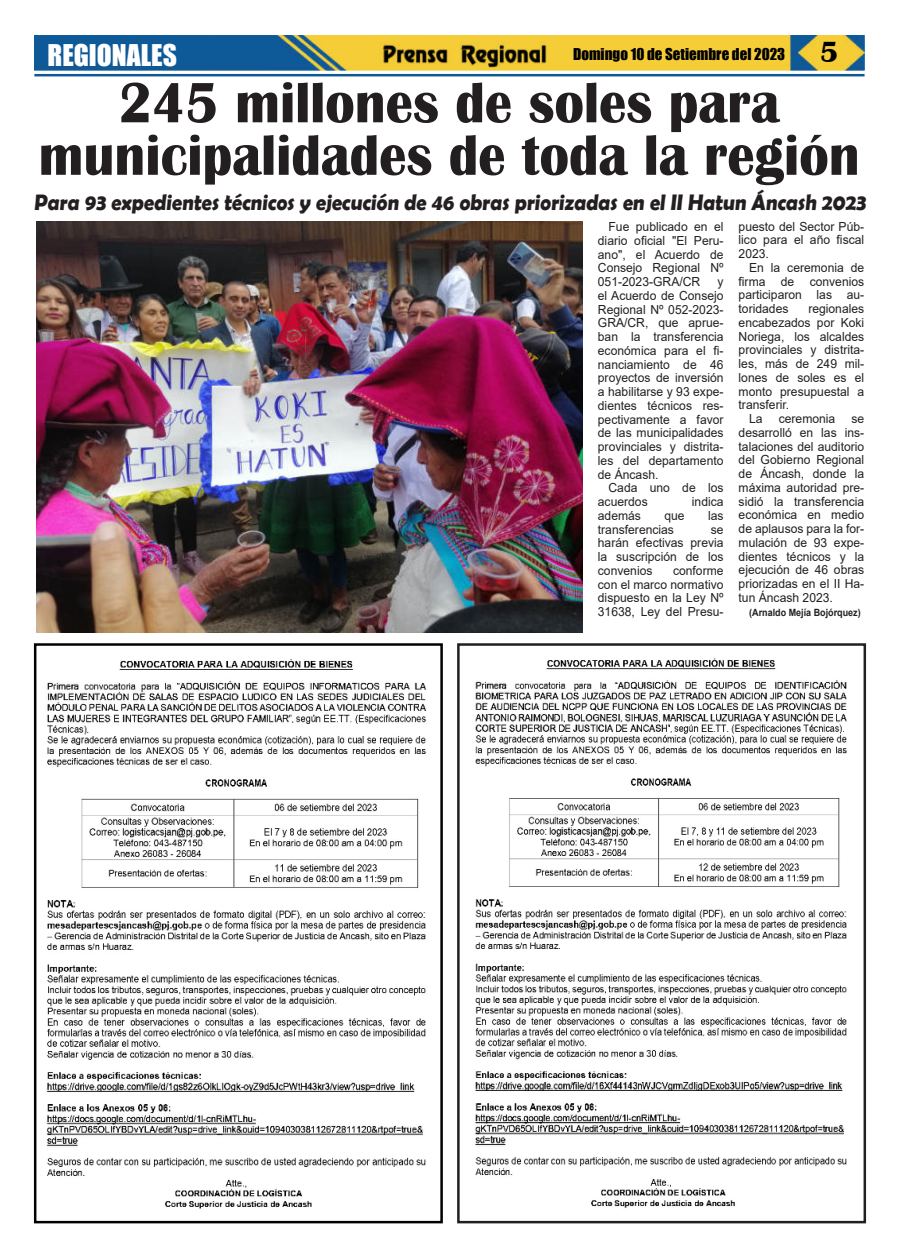
<style>
.page{position:relative;width:900px;height:1258px;background:#fff}
.page>*{position:absolute;margin:0;border:0;box-sizing:border-box;transform-origin:0 0}
.t1{font:700 58.75px/52.5px "Britannic";color:#231f20;text-align:center;scale:.93 1}
.t2{font:27.5px "Impact";color:#fff}
.t3{font:700 22.5px "Berlin Sans FB Demi";color:#231f20;scale:.91 1}
.t4{font:15px "Impact";color:#000}
.t5{font:12.5px/13.8px "Arial";color:#231f20;text-align:justify}
.t6{font:700 10px "Arial";color:#231f20;scale:.9 1}
.s1{font-family:"Britannic";font-weight:700;font-size:30px}
</style>
<div class="page">
<img style="left:34px;top:35px;width:831px;height:36px">
<hr style="left:34px;top:74px;width:831px;height:2px;background:#0f5998">
<img style="left:380px;top:41px;width:169px;height:27px">
<img style="left:37px;top:221px;width:546px;height:412px">
<img style="left:475px;top:658px;width:372px;height:550px">
<div style="left:457px;top:643px;width:409px;height:580px;border:3px solid #231f20"></div>
<img style="left:46px;top:659px;width:381px;height:550px">
<div style="left:34px;top:643px;width:409px;height:580px;border:3px solid #000"></div>
<h2 class="t2" style="left:48px;top:40px;width:131px">REGIONALES</h2>
<p class="t4" style="left:573px;top:48px;width:267px">Domingo 10 de Setiembre del 2023 <span class="s1">5</span></p>
<h1 class="t1" style="left:39px;top:81px;width:884px">245 millones de soles para municipalidades de toda la región</h1>
<p class="t5" style="left:598px;top:221px;width:127px;text-indent:11px">Fue publicado en el diario oficial "El Peru&shy;ano", el Acuerdo de Consejo Regional Nº 051-2023-GRA/CR</p>
<h3 class="t3" style="left:34px;top:192px;width:918px">Para 93 expedientes técnicos y ejecución de 46 obras priorizadas en el II Hatun Áncash 2023</h3>
<p class="t5" style="left:739px;top:220px;width:127px">puesto del Sector Púb&shy;lico para el año fiscal 2023.</p>
<p class="t5" style="left:739px;top:262px;width:127px;text-indent:11px">En la ceremonia de firma de convenios participaron las au&shy;toridades</p>
<p class="t5" style="left:598px;top:276px;width:127px;text-indent:120px">y el Acuerdo de Consejo Regional Nº 052-2023- GRA/CR, que aprue&shy;ban la transferencia económica para el fi&shy;nanciamiento de 46 proyectos de inversión a habilitarse y 93 expe&shy;dientes técnicos res&shy;pectivamente a favor de las municipalidades provinciales y distrita&shy;les del departamento de Áncash.</p>
<p class="t5" style="left:598px;top:482px;width:127px;text-indent:11px">Cada uno de los acuerdos</p>
<p class="t5" style="left:808px;top:303px;width:57px">regionales</p>
<p class="t5" style="left:739px;top:317px;width:127px">encabezados por Koki</p>
<p class="t5" style="left:739px;top:330px;width:127px">Noriega, los alcaldes</p>
<p class="t5" style="left:739px;top:344px;width:127px">provinciales y distrita-</p>
<p class="t5" style="left:739px;top:358px;width:127px">les, más de 249 mil-</p>
<p class="t5" style="left:739px;top:372px;width:127px">lones de soles es el</p>
<p class="t5" style="left:739px;top:385px;width:127px">monto presupuestal a</p>
<p class="t5" style="left:739px;top:399px;width:52px">transferir.</p>
<p class="t5" style="left:749px;top:413px;width:15px">La</p>
<p class="t5" style="left:779px;top:413px;width:58px">ceremonia</p>
<p class="t5" style="left:739px;top:413px;width:127px;text-indent:113px">se desarrolló en las ins&shy;talaciones del auditorio del Gobierno Regional de Áncash, donde la máxima autoridad pre&shy;sidió la transferencia económica en medio de aplausos para la for&shy;mulación de 93 expe&shy;dientes técnicos y la ejecución de 46 obras priorizadas en el II Ha&shy;tun Áncash 2023.</p>
<p class="t6" style="left:749px;top:608px;width:125px">(Arnaldo Mejía Bojórquez)</p>
<p class="t5" style="left:692px;top:496px;width:33px">indica</p>
<p class="t5" style="left:598px;top:510px;width:45px">además</p>
<p class="t5" style="left:664px;top:510px;width:22px">que</p>
<p class="t5" style="left:708px;top:510px;width:17px">las</p>
<p class="t5" style="left:598px;top:524px;width:78px">transferencias</p>
<p class="t5" style="left:598px;top:524px;width:127px;text-indent:113px">se harán efectivas previa la suscripción de los convenios</p>
<p class="t5" style="left:598px;top:565px;width:127px;text-indent:75px">conforme con el marco normativo dispuesto en la Ley Nº 31638, Ley del Presu-</p>
</div>
